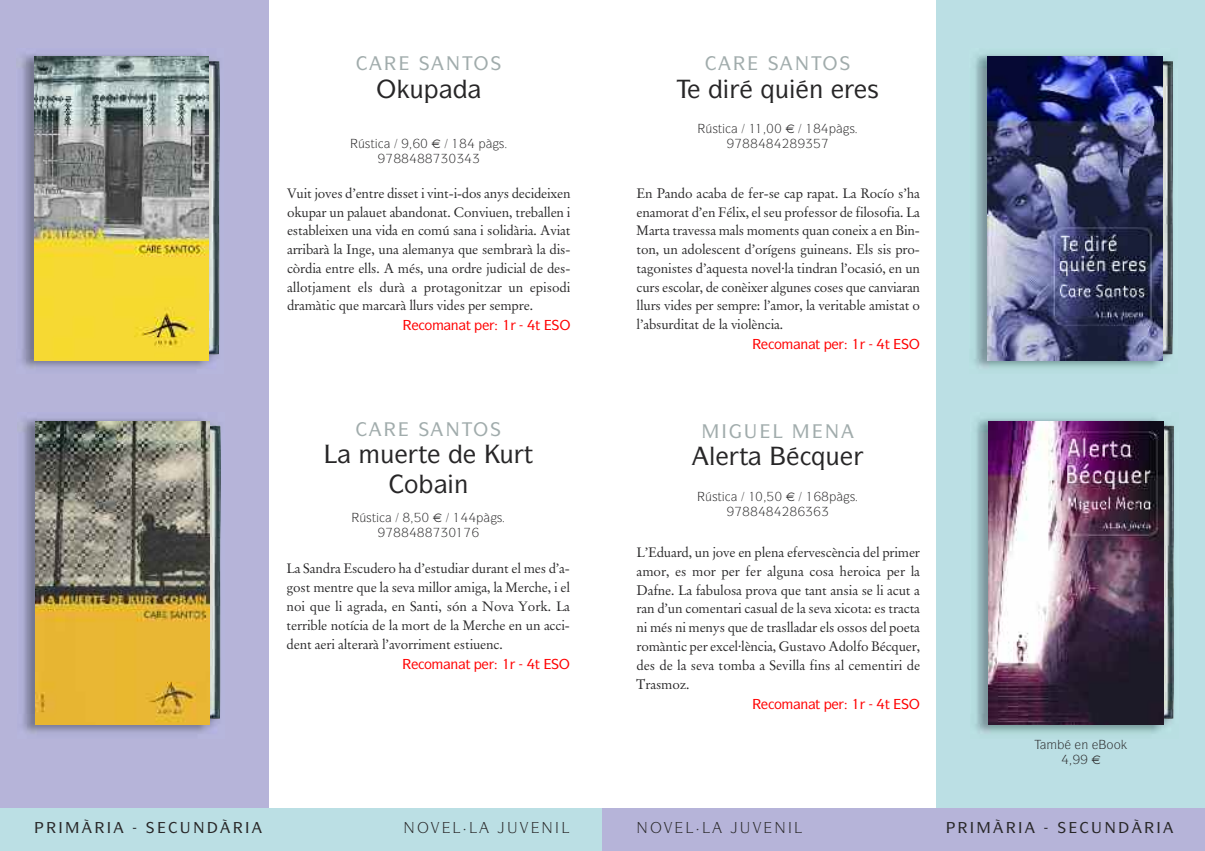
<style>
.page{position:relative;width:1205px;height:851px;background:#fff}
.page>*{position:absolute;margin:0;border:0;box-sizing:border-box;transform-origin:0 0}
.t1{font:500 25px "Itc Symbol";color:#272627}
.t2{font:13.75px/18.8px "Garamand Classic";letter-spacing:-.015em;color:#272627;text-align:justify}
.t3{font:500 13.75px "Itc Symbol";color:#f00}
.t4{font:12.5px "Itc Symbol";color:#272627}
</style>
<div class="page">
<div style="left:0;top:0;width:269px;height:850px;background:#b6b4d9"></div>
<div style="left:0;top:808px;width:602px;height:42px;background:#bbdfe4"></div>
<div style="left:935px;top:0;width:270px;height:850px;background:#bbdfe4"></div>
<div style="left:602px;top:808px;width:603px;height:42px;background:#b6b4d9"></div>
<img style="left:974px;top:53px;width:199px;height:316px">
<img style="left:1162px;top:61px;width:11px;height:293px">
<img style="left:988px;top:57px;width:174px;height:303px">
<img style="left:975px;top:417px;width:199px;height:317px">
<img style="left:1163px;top:425px;width:11px;height:293px">
<img style="left:989px;top:421px;width:174px;height:303px">
<img style="left:20px;top:54px;width:200px;height:315px">
<img style="left:209px;top:61px;width:10px;height:293px">
<img style="left:34px;top:57px;width:175px;height:303px">
<img style="left:21px;top:418px;width:200px;height:316px">
<img style="left:210px;top:425px;width:10px;height:293px">
<img style="left:35px;top:421px;width:175px;height:303px">
<p class="t4" style="left:467px;top:139px;width:39px">✔ →▲</p>
<p class="t4" style="left:409px;top:154px;width:72px">✔ ✓ ✓✔✓</p>
<p class="t2" style="left:287px;top:185px;width:285px">Vuit joves d’entre disset i vint-i-dos anys decideixen okupar un palauet abandonat. Conviuen, treballen i estableixen una vida en comú sana i solidària. Aviat arribarà la Inge, una alemanya que sembrarà la dis&shy;còrdia entre ells. A més, una ordre judicial de des&shy;allotjament els durà a protagonitzar un episodi dramàtic que marcarà llurs vides per sempre.</p>
<p class="t3" style="left:424px;top:320px;width:48px">□ ■▼</p>
<p class="t4" style="left:460px;top:512px;width:43px">✔✔→▲</p>
<p class="t2" style="left:287px;top:561px;width:285px">La Sandra Escudero ha d’estudiar durant el mes d’a&shy;gost mentre que la seva millor amiga, la Merche, i el noi que li agrada, en Santi, són a Nova York. La terrible notícia de la mort de la Merche en un acci&shy;dent aeri alterarà l’avorriment estiuenc.</p>
<p class="t3" style="left:424px;top:658px;width:48px">□ ■▼</p>
<h1 class="t1" style="left:760px;top:79px;width:64px">❑◆ ■</h1>
<p class="t4" style="left:821px;top:124px;width:36px">✔→▲</p>
<p class="t2" style="left:636px;top:185px;width:285px">En Pando acaba de fer-se cap rapat. La Rocío s’ha enamorat d’en Félix, el seu professor de filosofia. La Marta travessa mals moments quan coneix a en Bin&shy;ton, un adolescent d’orígens guineans. Els sis pro&shy;tagonistes d’aquesta novel·la tindran l’ocasió, en un curs escolar, de conèixer algunes coses que canviaran llurs vides per sempre: l’amor, la veritable amistat o l’absurditat de la violència.</p>
<p class="t3" style="left:774px;top:339px;width:48px">□ ■▼</p>
<p class="t2" style="left:636px;top:544px;width:285px">L’Eduard, un jove en plena efervescència del primer amor, es mor per fer alguna cosa heroica per la Dafne. La fabulosa prova que tant ansia se li acut a ran d’un comentari casual de la seva xicota: es tracta ni més ni menys que de traslladar els ossos del poeta romàntic per excel·lència, Gustavo Adolfo Bécquer, des de la seva tomba a Sevilla fins al cementiri de Trasmoz.</p>
<p class="t3" style="left:774px;top:698px;width:48px">□ ■▼</p>
<p class="t4" style="left:1081px;top:739px;width:41px">■ □□</p>
</div>
